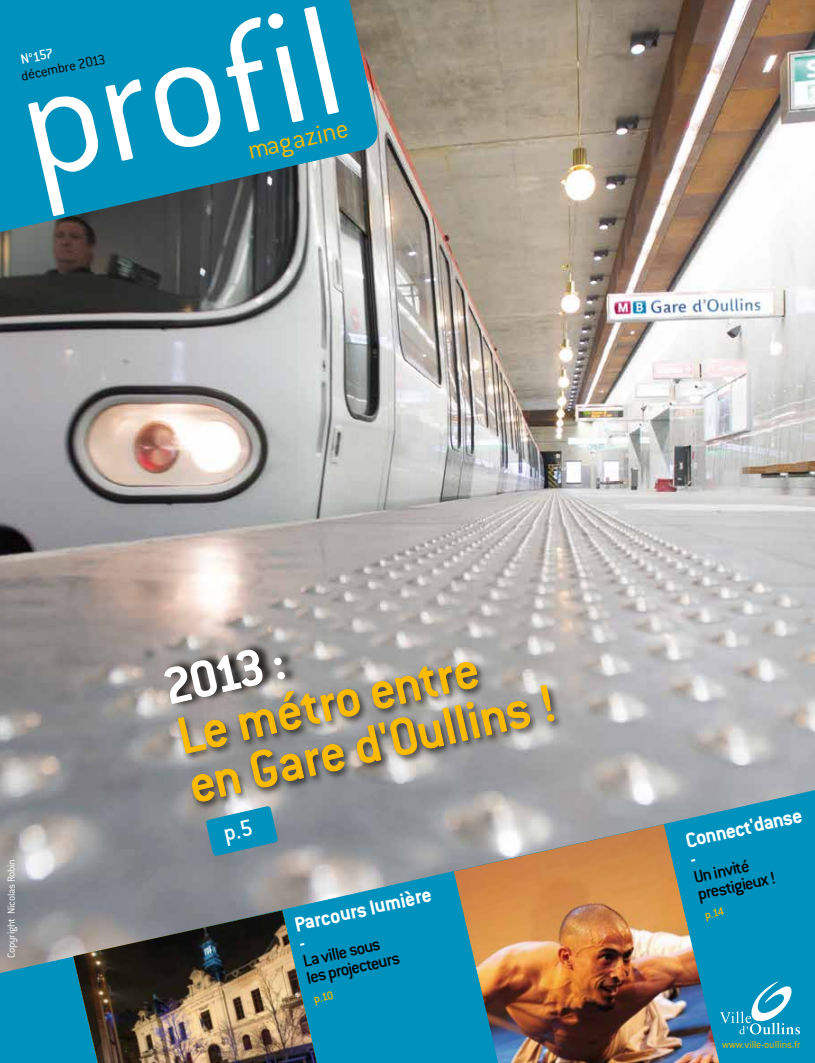
<style>
.page{position:relative;width:815px;height:1063px;background:#fff}
.page>*{position:absolute;margin:0;border:0;box-sizing:border-box;transform-origin:0 0}
.t1{font:300 172.62px "Conduit ITC";color:#fff}
.t2{font:500 56.25px/50px "Conduit ITC";color:#fabb00}
.t3{font:700 56.25px "Conduit ITC";color:#fff}
.t4{font:300 28.38px "Conduit ITC";color:#fabb00}
.t5{font:700 22.5px "Conduit ITC";color:#fff}
.t6{font:500 18.75px/17.5px "Conduit ITC";color:#000}
.t7{font:300 15px/16.2px "Conduit ITC";color:#000}
.t8{font:500 12.5px "Conduit ITC";color:#fabb00}
.t9{font:300 11.25px "Conduit ITC";letter-spacing:-.015em;color:#fff}
.t10{font:300 11.25px "Conduit ITC";color:#fabb00}
.s1{font-weight:500;color:#fff}
.s2{color:#fff}
</style>
<div class="page">
<img style="left:0;top:0;width:815px;height:790px">
<svg style="left:0;top:790px;width:815px;height:273px;background:#4494ad"></svg>
<svg style="left:720px;top:981px;width:80px;height:53px;background:#31a6c8"></svg>
<img style="left:73px;top:910px;width:244px;height:153px">
<img style="left:454px;top:824px;width:265px;height:239px">
<svg style="left:0;top:0;width:382px;height:236px;background:#1988a9"></svg>
<svg style="left:164px;top:641px;width:135px;height:69px;background:#9d9794"></svg>
<div style="left:175px;top:659px;width:389px;height:152px;background:#000;opacity:.75"></div>
<svg style="left:540px;top:685px;width:15px;height:36px"></svg>
<svg style="left:691px;top:859px;width:5px;height:3px"></svg>
<svg style="left:300px;top:943px;width:5px;height:3px"></svg>
<svg style="left:178px;top:661px;width:352px;height:196px;background:#91928c"></svg>
<h1 class="t1" style="left:-3px;top:28px;width:328px;rotate:-13deg">profil</h1>
<p class="t7" style="left:16px;top:52px;width:88px;rotate:-12deg"><span class="s1">N</span><span class="s2">°</span><span class="s1">157 </span>décembre 2013</p>
<h3 class="t4" style="left:244px;top:134px;width:104px;rotate:-13deg">magazine</h3>
<p class="t9" style="left:4px;top:958px;width:101px;rotate:-90deg">Copyright Nicolas Robin</p>
<h2 class="t3" style="left:157px;top:655px;width:125px;rotate:-13deg">2013 :</h2>
<h2 class="t2" style="left:172px;top:711px;width:377px;rotate:-13deg">Le métro entre<br>en Gare d'Oullins !</h2>
<p class="t5" style="left:292px;top:912px;width:142px;rotate:-13deg">Parcours lumière</p>
<p class="t6" style="left:301px;top:952px;width:97px;rotate:-13deg">La ville sous les projecteurs</p>
<p class="t8" style="left:312px;top:992px;width:21px;rotate:-13deg">p.10</p>
<p class="t5" style="left:683px;top:828px;width:121px;rotate:-13deg">Connect'danse</p>
<p class="t6" style="left:692px;top:868px;width:81px;rotate:-13deg">Un invité prestigieux !</p>
<p class="t8" style="left:703px;top:908px;width:21px;rotate:-13deg">p.14</p>
<p class="t10" style="left:722px;top:1038px;width:80px">www.ville-oullins.fr</p>
</div>
